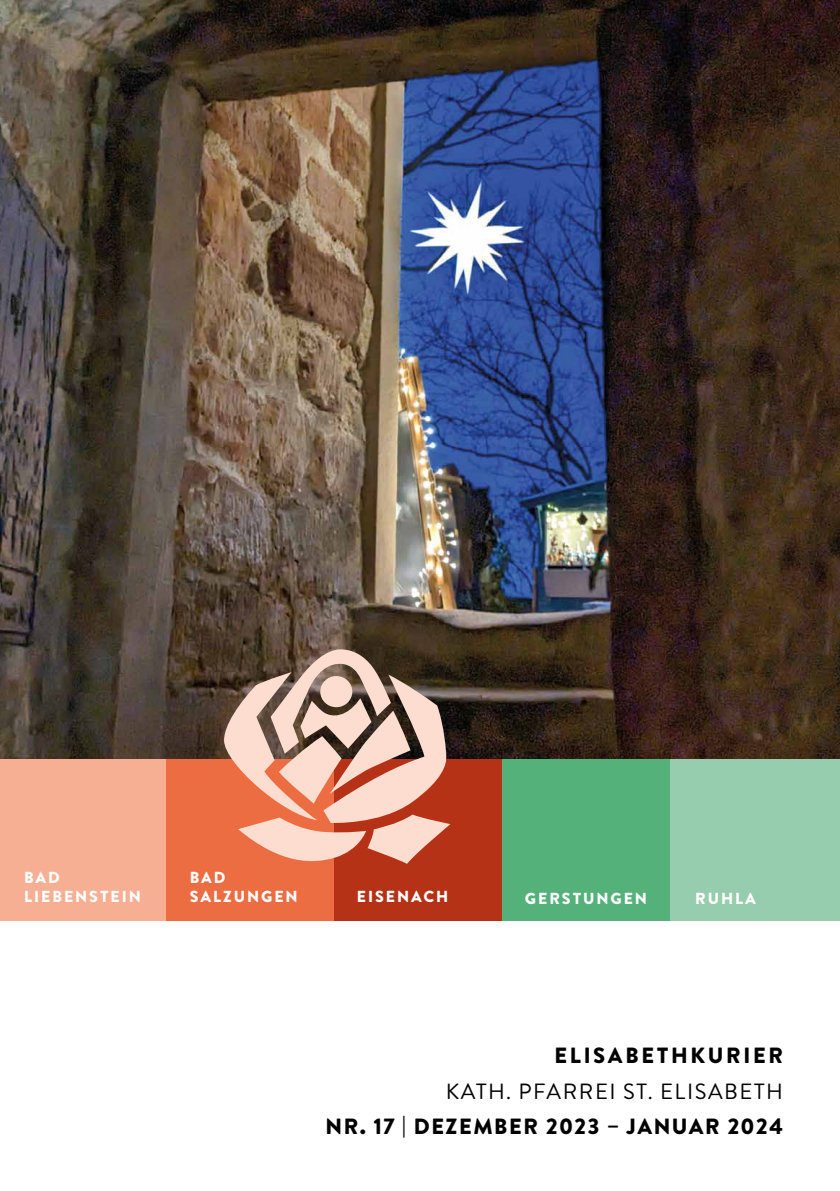
<style>
.page{position:relative;width:840px;height:1191px;background:#fff}
.page>*{position:absolute;margin:0;border:0;box-sizing:border-box;transform-origin:0 0}
.t1{font:900 22px "Brandon Text";letter-spacing:.07em;color:#000}
.t2{font:22px "Brandon Grotesque";letter-spacing:.07em;color:#000}
.t3{font:900 22px "Brandon Text";letter-spacing:.12em;color:#000}
.t4{font:900 16px/19.2px "Brandon Text";letter-spacing:.12em;color:#fff}
</style>
<div class="page">
<img style="left:0;top:0;width:839px;height:759px">
<div style="left:0;top:759px;width:166px;height:161px;background:#f6af93"></div>
<div style="left:166px;top:759px;width:168px;height:161px;background:#ed6d43"></div>
<div style="left:334px;top:759px;width:168px;height:161px;background:#b53217"></div>
<div style="left:502px;top:759px;width:168px;height:161px;background:#53b179"></div>
<div style="left:670px;top:759px;width:169px;height:161px;background:#95cdae"></div>
<svg style="left:224px;top:649px;width:226px;height:215px"></svg>
<p class="t4" style="left:24px;top:867px;width:118px">BAD<br>LIEBENSTEIN</p>
<p class="t4" style="left:189px;top:867px;width:109px">BAD<br>SALZUNGEN</p>
<p class="t4" style="left:357px;top:887px;width:93px">EISENACH</p>
<p class="t4" style="left:524px;top:888px;width:124px">GERSTUNGEN</p>
<p class="t4" style="left:694px;top:888px;width:62px">RUHLA</p>
<h1 class="t3" style="left:554px;top:1039px;width:230px">ELISABETHKURIER</h1>
<h1 class="t2" style="left:445px;top:1075px;width:338px">KATH. PFARREI ST. ELISABETH</h1>
<h1 class="t1" style="left:325px;top:1111px;width:459px">NR. 17 | DEZEMBER 2023 – JANUAR 2024</h1>
</div>
